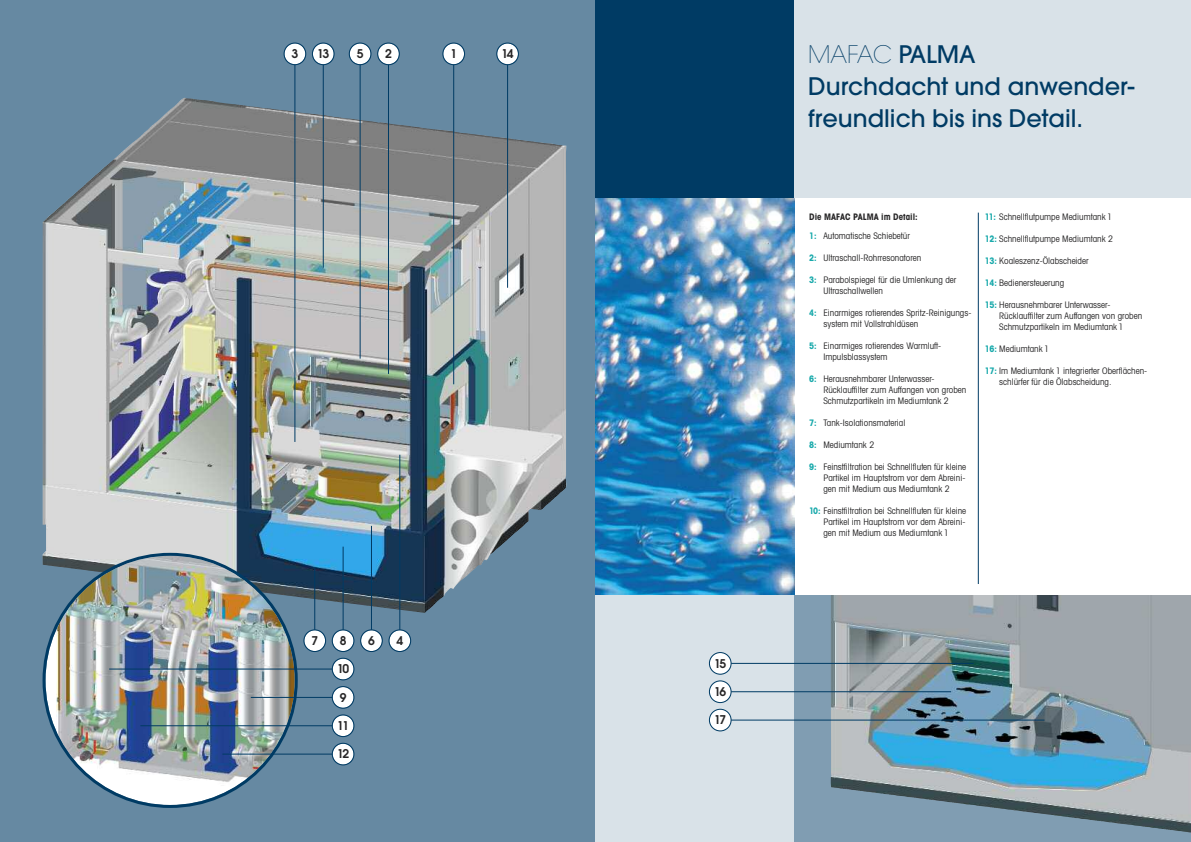
<style>
.page{position:relative;width:1191px;height:842px;background:#fff}
.page>*{position:absolute;margin:0;border:0;box-sizing:border-box;transform-origin:0 0}
.t1{font:500 24px/32px "Avant Garde";color:#003b64}
.t2{font:600 12px "Avant Garde";letter-spacing:-.11em;color:#272627}
.t3{font:condensed 9px/11px "Avant Garde";color:#272627}
.t4{font:700 condensed 9px/19px "Avant Garde";color:#272627}
.s1{font-weight:200}
.s2{color:#18a9ab}
.s3{font-weight:400}
.s4{font-weight:700;color:#18a9ab}
</style>
<div class="page">
<div style="left:0;top:0;width:595px;height:842px;background:#6689a2"></div>
<img style="left:42px;top:98px;width:525px;height:515px">
<img style="left:595px;top:198px;width:199px;height:397px">
<hr style="left:977px;top:213px;width:1px;height:371px;background:#003b64">
<svg style="left:794px;top:595px;width:397px;height:247px;background:#7f9dad"></svg>
<img style="left:976px;top:595px;width:215px;height:120px">
<div style="left:794px;top:0;width:397px;height:198px;background:#d9e2e8"></div>
<div style="left:595px;top:0;width:199px;height:198px;background:#003b64"></div>
<svg style="left:442px;top:43px;width:23px;height:22px"></svg>
<hr style="left:453px;top:65px;width:1px;height:319px;background:#003b64">
<img style="left:43px;top:553px;width:255px;height:255px">
<div style="left:595px;top:595px;width:199px;height:247px;background:#d9e2e8"></div>
<svg style="left:377px;top:43px;width:23px;height:22px"></svg>
<hr style="left:388px;top:65px;width:1px;height:309px;background:#003b64">
<svg style="left:283px;top:43px;width:23px;height:22px"></svg>
<hr style="left:294px;top:65px;width:1px;height:377px;background:#003b64">
<hr style="left:399px;top:455px;width:1px;height:175px;background:#003b64">
<svg style="left:360px;top:629px;width:51px;height:23px"></svg>
<hr style="left:371px;top:526px;width:1px;height:104px;background:#003b64">
<svg style="left:349px;top:43px;width:22px;height:22px"></svg>
<hr style="left:360px;top:65px;width:1px;height:294px;background:#003b64">
<svg style="left:332px;top:629px;width:22px;height:23px"></svg>
<hr style="left:342px;top:547px;width:1px;height:83px;background:#003b64">
<svg style="left:303px;top:629px;width:23px;height:23px"></svg>
<hr style="left:314px;top:568px;width:1px;height:62px;background:#003b64">
<svg style="left:332px;top:658px;width:22px;height:22px"></svg>
<hr style="left:109px;top:668px;width:223px;height:1px;background:#003b64">
<hr style="left:251px;top:697px;width:81px;height:1px;background:#003b64">
<svg style="left:332px;top:686px;width:22px;height:51px"></svg>
<hr style="left:140px;top:725px;width:192px;height:1px;background:#003b64">
<svg style="left:332px;top:743px;width:22px;height:22px"></svg>
<hr style="left:222px;top:754px;width:110px;height:1px;background:#003b64">
<svg style="left:312px;top:43px;width:22px;height:22px"></svg>
<hr style="left:323px;top:65px;width:1px;height:203px;background:#003b64">
<svg style="left:496px;top:43px;width:23px;height:22px"></svg>
<hr style="left:507px;top:65px;width:1px;height:223px;background:#003b64">
<hr style="left:731px;top:663px;width:242px;height:1px;background:#003b64">
<svg style="left:709px;top:652px;width:22px;height:51px"></svg>
<hr style="left:731px;top:691px;width:220px;height:1px;background:#003b64">
<svg style="left:709px;top:709px;width:22px;height:22px"></svg>
<hr style="left:731px;top:720px;width:313px;height:1px;background:#003b64">
<h2 class="t2" style="left:317px;top:49px;width:14px">13</h2>
<h2 class="t2" style="left:501px;top:49px;width:14px">14</h2>
<h2 class="t2" style="left:291px;top:49px;width:8px">3</h2>
<h2 class="t2" style="left:385px;top:49px;width:8px">2</h2>
<h2 class="t2" style="left:450px;top:49px;width:8px">1</h2>
<h2 class="t2" style="left:357px;top:49px;width:8px">5</h2>
<h2 class="t2" style="left:311px;top:636px;width:8px">7</h2>
<h2 class="t2" style="left:340px;top:636px;width:8px">8</h2>
<h2 class="t2" style="left:337px;top:664px;width:14px">10</h2>
<h2 class="t2" style="left:340px;top:693px;width:8px">9</h2>
<h2 class="t2" style="left:337px;top:721px;width:14px">11</h2>
<h2 class="t2" style="left:337px;top:749px;width:14px">12</h2>
<h2 class="t2" style="left:368px;top:636px;width:8px">6</h2>
<h2 class="t2" style="left:396px;top:636px;width:8px">4</h2>
<h2 class="t2" style="left:714px;top:659px;width:14px">15</h2>
<h2 class="t2" style="left:714px;top:687px;width:14px">16</h2>
<h2 class="t2" style="left:714px;top:715px;width:14px">17</h2>
<h1 class="t1" style="left:808px;top:40px;width:328px"><span class="s1">MAFAC</span> PALMA<br>Durchdacht und anwender&shy;freundlich bis ins Detail.</h1>
<p class="t4" style="left:809px;top:208px;width:110px">Die MAFAC PALMA im Detail:<br><span class="s2">1:</span> <span class="s3">Automatische Schiebetür</span></p>
<p class="t3" style="left:809px;top:253px;width:114px"><span class="s4">2:</span> Ultraschall-Rohrresonatoren</p>
<p class="t3" style="left:823px;top:275px;width:134px;text-indent:-14px"><span class="s4">3:</span> Parabolspiegel für die Umlenkung der<br>Ultraschallwellen</p>
<p class="t3" style="left:823px;top:308px;width:149px;text-indent:-14px"><span class="s4">4:</span> Einarmiges rotierendes Spritz-Reinigungs&shy;system mit Vollstrahldüsen</p>
<p class="t3" style="left:823px;top:341px;width:119px;text-indent:-14px"><span class="s4">5:</span> Einarmiges rotierendes Warmluft-<br>Impulsblassystem</p>
<p class="t3" style="left:823px;top:374px;width:144px;text-indent:-14px"><span class="s4">6:</span> Herausnehmbarer Unterwasser-<br>Rücklauffilter zum Auffangen von groben<br>Schmutzpartikeln im Mediumtank 2</p>
<p class="t3" style="left:809px;top:418px;width:98px"><span class="s4">7:</span> Tank-Isolationsmaterial</p>
<p class="t3" style="left:809px;top:440px;width:67px"><span class="s4">8:</span> Mediumtank 2</p>
<p class="t3" style="left:823px;top:462px;width:144px;text-align:justify;text-indent:-14px"><span class="s4">9:</span> Feinstfiltration bei Schnellfluten für kleine Partikel im Hauptstrom vor dem Abreini&shy;gen mit Medium aus Mediumtank 2</p>
<p class="t3" style="left:823px;top:506px;width:144px;text-align:justify;text-indent:-14px"><span class="s4">10:</span> Feinstfiltration bei Schnellfluten für kleine Partikel im Hauptstrom vor dem Abreini&shy;gen mit Medium aus Mediumtank 1</p>
<p class="t3" style="left:985px;top:212px;width:129px"><span class="s4">11:</span> Schnellflutpumpe Mediumtank 1</p>
<p class="t3" style="left:985px;top:234px;width:130px"><span class="s4">12:</span> Schnellflutpumpe Mediumtank 2</p>
<p class="t3" style="left:985px;top:256px;width:105px"><span class="s4">13:</span> Koaleszenz-Ölabscheider</p>
<p class="t3" style="left:985px;top:278px;width:81px"><span class="s4">14:</span> Bedienersteuerung</p>
<p class="t3" style="left:999px;top:300px;width:144px;text-indent:-14px"><span class="s4">15:</span> Herausnehmbarer Unterwasser-<br>Rücklauffilter zum Auffangen von groben<br>Schmutzpartikeln im Mediumtank 1</p>
<p class="t3" style="left:985px;top:344px;width:66px"><span class="s4">16:</span> Mediumtank 1</p>
<p class="t3" style="left:999px;top:366px;width:149px;text-indent:-14px"><span class="s4">17:</span> Im Mediumtank 1 integrierter Oberflächen&shy;schlürfer für die Ölabscheidung.</p>
</div>
